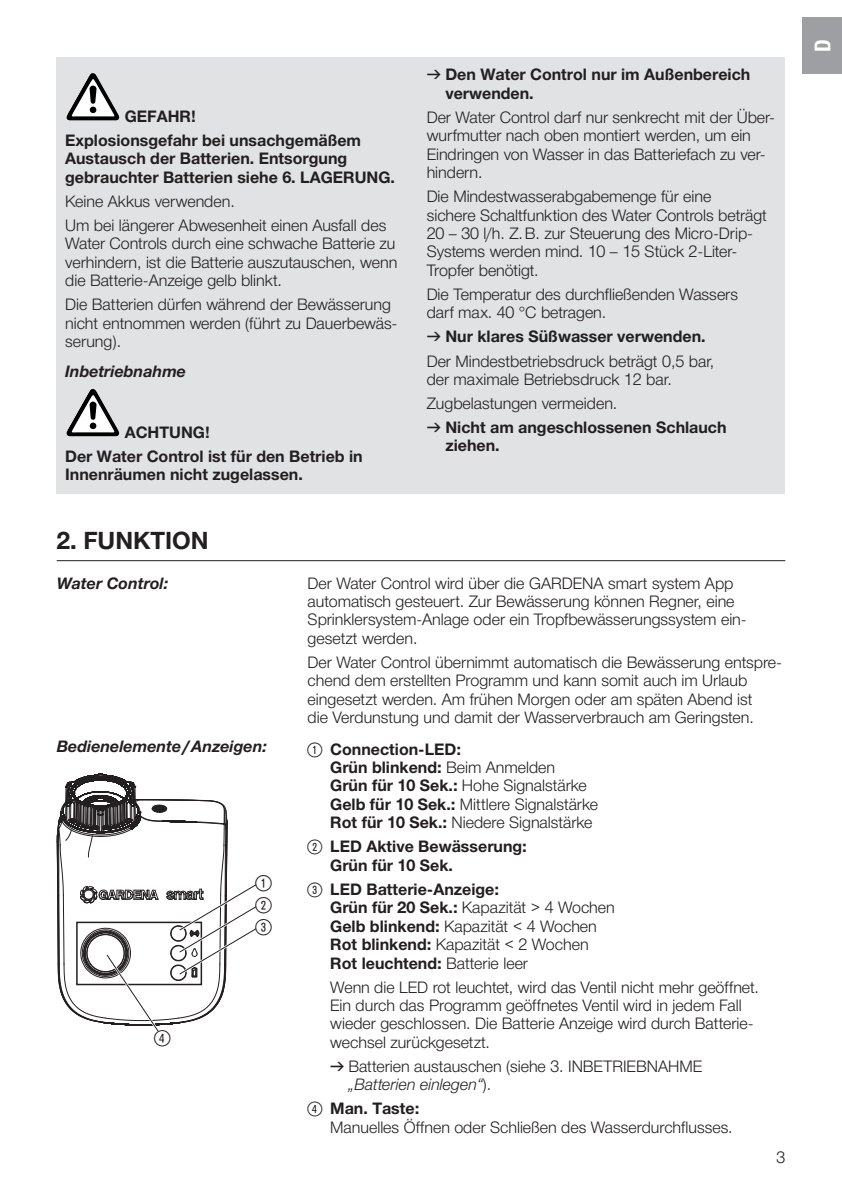
<style>
.page{position:relative;width:842px;height:1191px;background:#fff}
.page>*{position:absolute;margin:0;border:0;box-sizing:border-box;transform-origin:0 0}
.t1{font:700 24px "Gardena Sans";color:#231f20}
.t2{font:22px/22px "Ziffernim Kreisund Quadrat BQ";color:#231f20;text-align:justify}
.t3{font:700 22px "Gardena Sans Cond";color:#fff}
.t4{font:16px/18.4px "Gardena Sans";color:#231f20}
.t5{font:700 16px/18.4px "Gardena Sans";color:#231f20}
.t6{font:italic 700 16px "Gardena Sans";color:#231f20}
.s1{font-family:"Formdruck";font-weight:400}
.s2{font-family:"Formdruck"}
.s3{font-weight:700}
.s4{font-family:"Ziffernim Kreisund Quadrat BQ";font-weight:400;font-size:20px}
.s5{font-weight:400}
.s6{font-style:italic}
.s7{font-family:"Ziffernim Kreisund Quadrat BQ";font-size:20px}
</style>
<div class="page">
<div style="left:57px;top:57px;width:728px;height:436px;background:#e1e2e4"></div>
<img style="left:68px;top:73px;width:24px;height:40px">
<img style="left:68px;top:389px;width:24px;height:40px">
<hr style="left:57px;top:560px;width:728px;height:1px;background:#231f20">
<svg style="left:57px;top:773px;width:200px;height:259px"></svg>
<div style="left:802px;top:17px;width:40px;height:57px;background:#9d9fa2"></div>
<p class="t5" style="left:65px;top:103px;width:297px;line-height:24px;text-indent:60px">GEFAHR!<br>Explosionsgefahr bei unsachgemäßem</p>
<p class="t5" style="left:65px;top:149px;width:331px">Austausch der Batterien. Entsorgung gebrauchter Batterien siehe 6. LAGERUNG.</p>
<p class="t4" style="left:65px;top:189px;width:323px;line-height:24px">Keine Akkus verwenden.<br>Um bei längerer Abwesenheit einen Ausfall des</p>
<p class="t4" style="left:65px;top:234px;width:334px">Water Controls durch eine schwache Batterie zu verhindern, ist die Batterie auszutauschen, wenn die Batterie-Anzeige gelb blinkt.</p>
<p class="t4" style="left:65px;top:295px;width:334px">Die Batterien dürfen während der Bewässerung nicht entnommen werden (führt zu Dauerbewäs&shy;serung).</p>
<p class="t6" style="left:65px;top:359px;width:122px">Inbetriebnahme</p>
<p class="t5" style="left:65px;top:419px;width:299px;line-height:24px;text-indent:60px">ACHTUNG!<br>Der Water Control ist für den Betrieb in</p>
<p class="t5" style="left:65px;top:464px;width:239px">Innenräumen nicht zugelassen.</p>
<p class="t5" style="left:445px;top:65px;width:306px;text-indent:-19px"><span class="s1">v</span> Den Water Control nur im Außenbereich verwenden.</p>
<p class="t4" style="left:427px;top:107px;width:350px">Der Water Control darf nur senkrecht mit der Über&shy;wurfmutter nach oben montiert werden, um ein Eindringen von Wasser in das Batteriefach zu ver&shy;hindern.</p>
<p class="t4" style="left:427px;top:187px;width:342px">Die Mindestwasserabgabemenge für eine<br>sichere Schaltfunktion des Water Controls beträgt 20 – 30 l/h. Z.B. zur Steuerung des Micro-Drip-Systems werden mind. 10 – 15 Stück 2-Liter-- Tropfer benötigt.</p>
<p class="t4" style="left:427px;top:284px;width:313px">Die Temperatur des durchfließenden Wassers darf max. 40 °C betragen.</p>
<p class="t4" style="left:427px;top:324px;width:289px;line-height:24px"><span class="s2">v</span> <span class="s3">Nur klares Süßwasser verwenden.<br></span>Der Mindestbetriebsdruck beträgt 0,5 bar,</p>
<p class="t4" style="left:427px;top:366px;width:301px;line-height:24px">der maximale Betriebsdruck 12 bar.<br>Zugbelastungen vermeiden.<br><span class="s2">v</span> <span class="s3">Nicht am angeschlossenen Schlauch</span></p>
<p class="t5" style="left:445px;top:436px;width:56px">ziehen.</p>
<h1 class="t1" style="left:57px;top:522px;width:154px">2. FUNKTION</h1>
<p class="t6" style="left:57px;top:571px;width:113px">Water Control:</p>
<p class="t4" style="left:308px;top:573px;width:441px">Der Water Control wird über die GARDENA smart system App automatisch gesteuert. Zur Bewässerung können Regner, eine Sprinklersystem-Anlage oder ein Tropfbewässerungssystem ein&shy;gesetzt werden.</p>
<p class="t4" style="left:308px;top:652px;width:476px">Der Water Control übernimmt automatisch die Bewässerung entspre&shy;chend dem erstellten Programm und kann somit auch im Urlaub eingesetzt werden. Am frühen Morgen oder am späten Abend ist<br>die Verdunstung und damit der Wasserverbrauch am Geringsten.</p>
<p class="t6" style="left:57px;top:734px;width:212px">Bedienelemente/Anzeigen:</p>
<p class="t5" style="left:330px;top:739px;width:269px;text-indent:-23px"><span class="s4">1</span> Connection-LED:<br>Grün blinkend: <span class="s5">Beim Anmelden<br></span>Grün für 10 Sek.: <span class="s5">Hohe Signalstärke<br></span>Gelb für 10 Sek.: <span class="s5">Mittlere Signalstärke<br></span>Rot für 10 Sek.: <span class="s5">Niedere Signalstärke</span></p>
<p class="t5" style="left:330px;top:836px;width:198px;text-indent:-23px"><span class="s4">(2)</span> LED Aktive Bewässerung:<br>Grün für 10 Sek.</p>
<p class="t5" style="left:330px;top:879px;width:286px;text-indent:-23px"><span class="s4">(3)</span> LED Batterie-Anzeige:<br>Grün für 20 Sek.: <span class="s5">Kapazität &gt; 4 Wochen<br></span>Gelb blinkend: <span class="s5">Kapazität &lt; 4 Wochen<br></span>Rot blinkend: <span class="s5">Kapazität &lt; 2 Wochen<br></span>Rot leuchtend: <span class="s5">Batterie leer</span></p>
<p class="t4" style="left:330px;top:977px;width:430px">Wenn die LED rot leuchtet, wird das Ventil nicht mehr geöffnet.<br>Ein durch das Programm geöffnetes Ventil wird in jedem Fall wieder geschlossen. Die Batterie Anzeige wird durch Batterie&shy;wechsel zurückgesetzt.</p>
<p class="t4" style="left:348px;top:1056px;width:355px;text-indent:-18px"><span class="s2">v</span> Batterien austauschen (siehe 3. INBETRIEBNAHME <span class="s6">„Batterien einlegen“</span>).</p>
<p class="t4" style="left:330px;top:1098px;width:404px;text-indent:-23px"><span class="s7">(4)</span> <span class="s3">Man. Taste:<br></span>Manuelles Öffnen oder Schließen des Wasserdurchflusses.</p>
<h2 class="t2" style="left:256px;top:872px;width:18px">1<br>2<br>3</h2>
<h2 class="t2" style="left:154px;top:1027px;width:18px">4</h2>
<p class="t4" style="left:776px;top:1147px;width:10px">3</p>
<h2 class="t3" style="left:807px;top:52px;width:14px;rotate:-90deg">D</h2>
</div>
